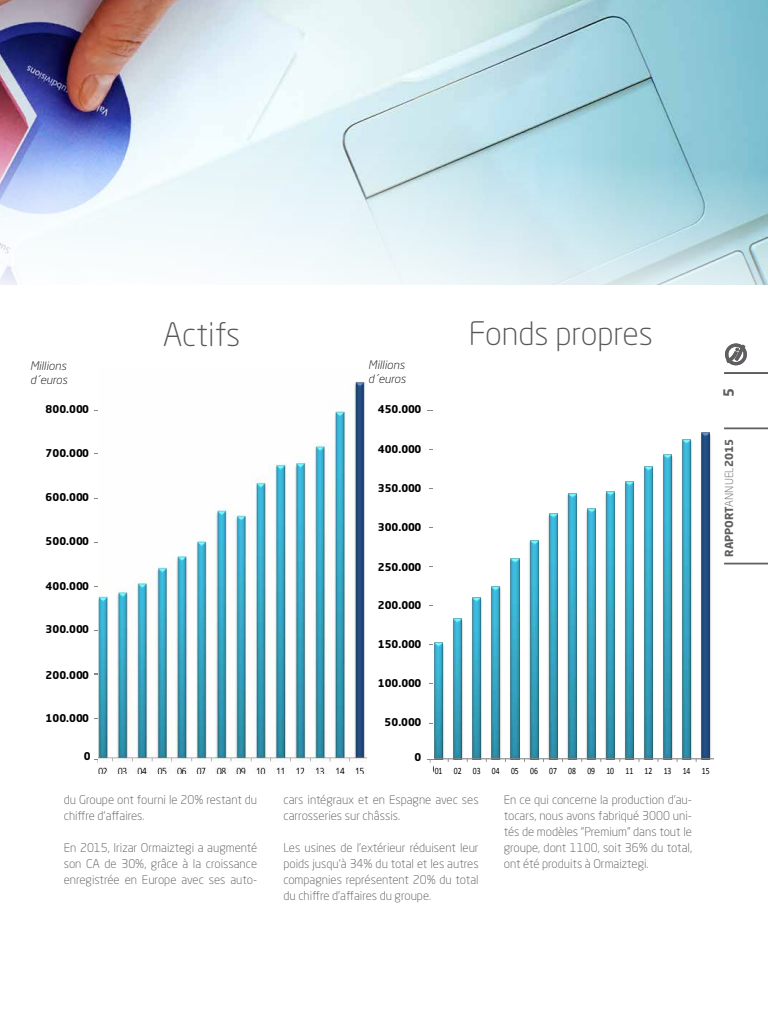
<style>
.page{position:relative;width:768px;height:1024px;background:#fff}
.page>*{position:absolute;margin:0;border:0;box-sizing:border-box;transform-origin:0 0}
.t1{font:300 32px "Neo Sans Std";color:#575756}
.t2{font:700 14px "Neo Sans Std";color:#615e61}
.t3{font:300 12px/16px "Neo Sans Std";color:#575756;text-align:justify}
.t4{font:italic 300 11.5px/14.4px "Neo Sans Std";color:#000;scale:1.04 1}
.t5{font:700 11px "Neo Sans Std";color:#615e61}
.t6{font:700 10.6px "Neo Sans Std";color:#000}
.t7{font:9.7px "Calibri";color:#000;scale:.79 1}
.s1{font-weight:300}
</style>
<div class="page">
<hr style="left:724px;top:373px;width:44px;height:1px;background:#4d4d4d">
<hr style="left:724px;top:564px;width:44px;height:1px;background:#4d4d4d">
<img style="left:0;top:0;width:768px;height:285px">
<hr style="left:724px;top:372px;width:44px;height:1px;background:#4d4d4d">
<hr style="left:724px;top:428px;width:44px;height:1px;background:#4d4d4d">
<hr style="left:724px;top:563px;width:44px;height:1px;background:#4d4d4d">
<svg style="left:725px;top:343px;width:22px;height:23px"></svg>
<hr style="left:98px;top:759px;width:261px;height:1px;background:#878787">
<img style="left:99px;top:381px;width:267px;height:392px">
<svg style="left:435px;top:432px;width:278px;height:330px"></svg>
<h1 class="t1" style="left:163px;top:316px;width:79px">Actifs</h1>
<h1 class="t1" style="left:469px;top:314px;width:186px">Fonds propres</h1>
<p class="t4" style="left:30px;top:358px;width:37px">Millions d´euros</p>
<p class="t4" style="left:368px;top:357px;width:37px">Millions d´euros</p>
<p class="t6" style="left:46px;top:402px;width:45px">800.000</p>
<p class="t6" style="left:46px;top:446px;width:45px">700.000</p>
<p class="t6" style="left:46px;top:490px;width:45px">600.000</p>
<p class="t6" style="left:46px;top:534px;width:45px">500.000</p>
<p class="t6" style="left:46px;top:580px;width:45px">400.000</p>
<p class="t6" style="left:46px;top:623px;width:45px">300.000</p>
<p class="t6" style="left:46px;top:668px;width:45px">200.000</p>
<p class="t6" style="left:46px;top:711px;width:45px">100.000</p>
<p class="t6" style="left:84px;top:749px;width:8px">0</p>
<p class="t3" style="left:64px;top:792px;width:195px">du Groupe ont fourni le 20% restant du chiffre d’affaires.</p>
<p class="t3" style="left:64px;top:840px;width:195px">En 2015, Irizar Ormaiztegi a augmenté son CA de 30%, grâce à la croissance enregistrée en Europe avec ses auto-</p>
<p class="t6" style="left:378px;top:402px;width:45px">450.000</p>
<p class="t7" style="left:397px;top:407px;width:34px">450.000</p>
<p class="t6" style="left:378px;top:442px;width:45px">400.000</p>
<p class="t7" style="left:397px;top:446px;width:34px">400.000</p>
<p class="t6" style="left:378px;top:481px;width:45px">350.000</p>
<p class="t7" style="left:397px;top:484px;width:34px">350.000</p>
<p class="t6" style="left:378px;top:520px;width:45px">300.000</p>
<p class="t7" style="left:397px;top:522px;width:34px">300.000</p>
<p class="t6" style="left:378px;top:560px;width:45px">250.000</p>
<p class="t7" style="left:397px;top:561px;width:34px">250.000</p>
<p class="t6" style="left:378px;top:598px;width:45px">200.000</p>
<p class="t7" style="left:397px;top:599px;width:34px">200.000</p>
<p class="t6" style="left:378px;top:637px;width:45px">150.000</p>
<p class="t7" style="left:397px;top:637px;width:34px">150.000</p>
<p class="t7" style="left:397px;top:675px;width:34px">100.000</p>
<p class="t6" style="left:378px;top:676px;width:45px">100.000</p>
<p class="t7" style="left:400px;top:714px;width:29px">50.000</p>
<p class="t6" style="left:385px;top:715px;width:38px">50.000</p>
<p class="t6" style="left:414px;top:750px;width:8px">0</p>
<p class="t7" style="left:418px;top:752px;width:6px">0</p>
<p class="t6" style="left:433px;top:763px;width:258px">01 02 03 04 05 06 07 08 09 10 11 12 13 14</p>
<p class="t7" style="left:435px;top:765px;width:349px">01 02 03 04 05 06 07 08 09 10 11 12 13 14 15</p>
<p class="t3" style="left:283px;top:791px;width:197px">cars intégraux et en Espagne avec ses carrosseries sur châssis.</p>
<p class="t3" style="left:283px;top:839px;width:197px">Les usines de l’extérieur réduisent leur poids jusqu’à 34% du total et les autres compagnies représentent 20% du total du chiffre d’affaires du groupe.</p>
<p class="t3" style="left:504px;top:791px;width:190px">En ce qui concerne la production d’au&shy;tocars, nous avons fabriqué 3000 uni&shy;tés de modèles “Premium” dans tout le groupe, dont 1100, soit 36% du total, ont été produits à Ormaiztegi.</p>
<p class="t2" style="left:720px;top:397px;width:11px;rotate:-90deg">5</p>
<p class="t5" style="left:722px;top:557px;width:120px;rotate:-90deg">RAPPORT<span class="s1">ANNUEL</span>2015</p>
</div>
